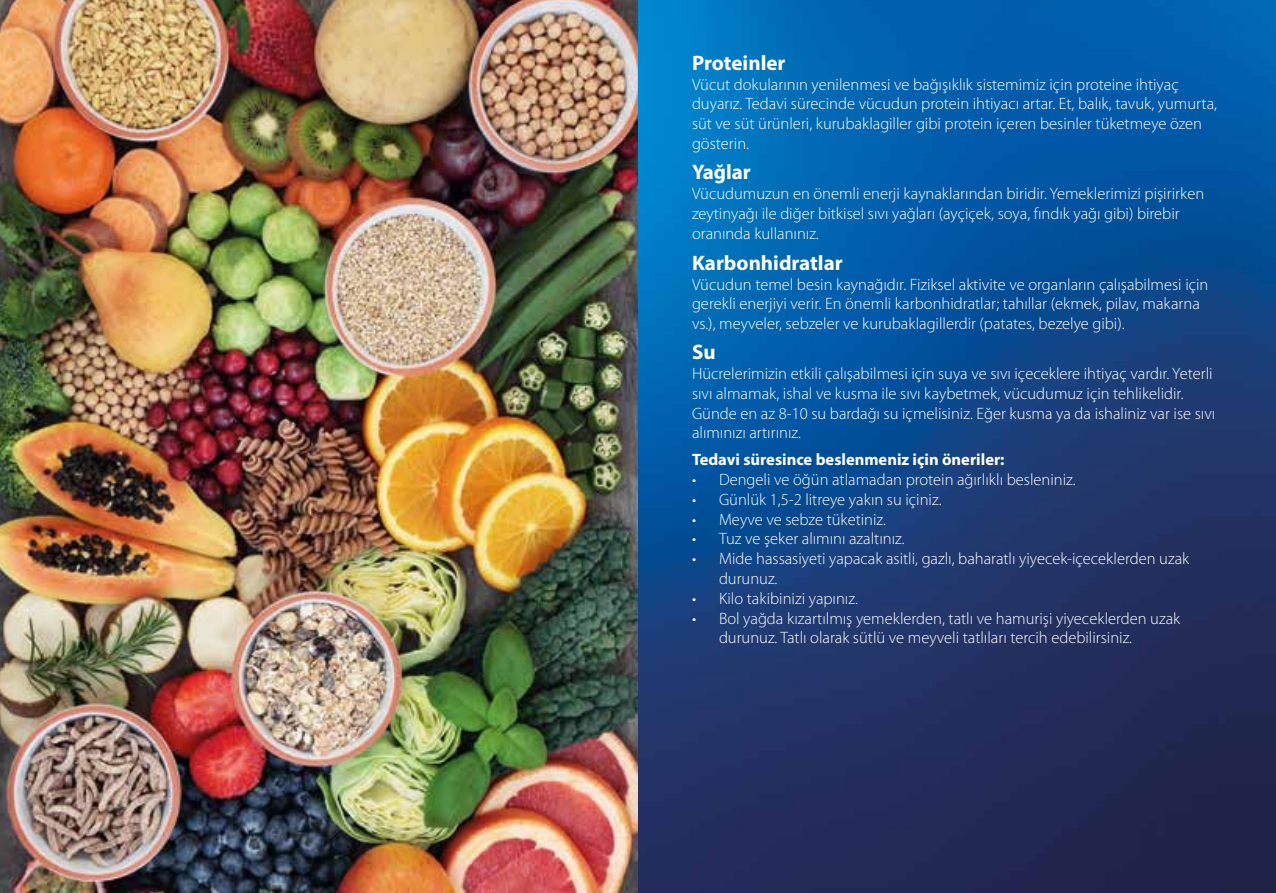
<style>
.page{position:relative;width:1276px;height:893px;background:#fff}
.page>*{position:absolute;margin:0;border:0;box-sizing:border-box;transform-origin:0 0}
.t1{font:700 21px "Myriad Pro";color:#fff}
.t2{font:300 16.5px/19.8px "Myriad Pro";color:#fff}
.t3{font:700 16.5px "Myriad Pro";color:#fff}
</style>
<div class="page">
<img style="left:638px;top:0;width:638px;height:893px">
<img style="left:0;top:0;width:638px;height:893px">
<p class="t1" style="left:692px;top:49px;width:95px">Proteinler</p>
<p class="t2" style="left:692px;top:74px;width:526px">Vücut dokularının yenilenmesi ve bağışıklık sistemimiz için proteine ihtiyaç duyarız. Tedavi sürecinde vücudun protein ihtiyacı artar. Et, balık, tavuk, yumurta, süt ve süt ürünleri, kurubaklagiller gibi protein içeren besinler tüketmeye özen gösterin.</p>
<p class="t1" style="left:692px;top:159px;width:60px">Yağlar</p>
<p class="t2" style="left:692px;top:184px;width:514px">Vücudumuzun en önemli enerji kaynaklarından biridir. Yemeklerimizi pişirirken zeytinyağı ile diğer bitkisel sıvı yağları (ayçiçek, soya, fındık yağı gibi) birebir oranında kullanınız.</p>
<p class="t1" style="left:692px;top:249px;width:152px">Karbonhidratlar</p>
<p class="t2" style="left:692px;top:274px;width:518px">Vücudun temel besin kaynağıdır. Fiziksel aktivite ve organların çalışabilmesi için gerekli enerjiyi verir. En önemli karbonhidratlar; tahıllar (ekmek, pilav, makarna vs.), meyveler, sebzeler ve kurubaklagillerdir (patates, bezelye gibi).</p>
<p class="t1" style="left:692px;top:338px;width:25px">Su</p>
<p class="t2" style="left:692px;top:364px;width:525px">Hücrelerimizin etkili çalışabilmesi için suya ve sıvı içeceklere ihtiyaç vardır. Yeterli sıvı almamak, ishal ve kusma ile sıvı kaybetmek, vücudumuz için tehlikelidir.<br>Günde en az 8-10 su bardağı su içmelisiniz. Eğer kusma ya da ishaliniz var ise sıvı alımınızı artırınız.</p>
<p class="t3" style="left:692px;top:449px;width:314px">Tedavi süresince beslenmeniz için öneriler:</p>
<p class="t2" style="left:692px;top:470px;width:385px">• Dengeli ve öğün atlamadan protein ağırlıklı besleniniz.</p>
<p class="t2" style="left:692px;top:490px;width:251px">• Günlük 1,5-2 litreye yakın su içiniz.</p>
<p class="t2" style="left:692px;top:509px;width:196px">• Meyve ve sebze tüketiniz.</p>
<p class="t2" style="left:692px;top:529px;width:214px">• Tuz ve şeker alımını azaltınız.</p>
<p class="t2" style="left:719px;top:549px;width:472px;text-indent:-27px">• Mide hassasiyeti yapacak asitli, gazlı, baharatlı yiyecek-içeceklerden uzak durunuz.</p>
<p class="t2" style="left:692px;top:589px;width:167px">• Kilo takibinizi yapınız.</p>
<p class="t2" style="left:719px;top:608px;width:463px;text-indent:-27px">• Bol yağda kızartılmış yemeklerden, tatlı ve hamurişi yiyeceklerden uzak durunuz. Tatlı olarak sütlü ve meyveli tatlıları tercih edebilirsiniz.</p>
</div>
